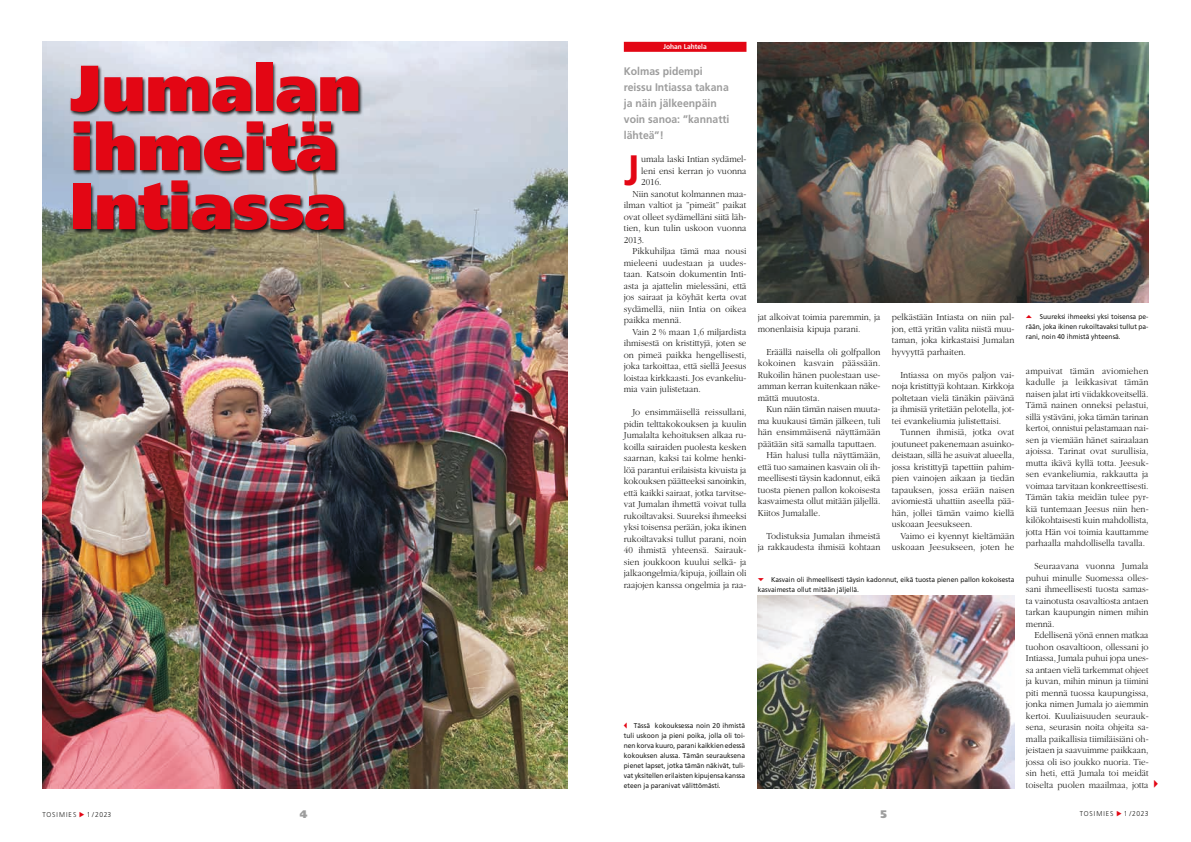
<style>
.page{position:relative;width:1191px;height:842px;background:#fff}
.page>*{position:absolute;margin:0;border:0;box-sizing:border-box;transform-origin:0 0}
.t1{font:900 65px/59px "Frutiger";color:#e30614}
.t2{font:700 42.5px "Frutiger";color:#e30614;scale:.95 1}
.t3{font:700 11px/16px "Frutiger";color:#9d9d9d;scale:.95 1}
.t4{font:900 11px "Frutiger";color:#9d9d9d}
.t5{font:300 9.5px/11.5px "Garamond";color:#1d1d1b;text-align:justify;scale:.95 1}
.t6{font:9px "European Pi Three";color:#e30614;scale:.96 1}
.t7{font:7px/10px "Frutiger";color:#1d1d1b;text-align:justify;scale:.95 1}
.t8{font:300 7px "Frutiger";letter-spacing:.14em;color:#1d1d1b;scale:.96 1}
.t9{font:700 7px "Frutiger";color:#fff;scale:.95 1}
.s1{font-family:"European Pi Three";color:#e30614}
</style>
<div class="page">
<div style="left:624px;top:42px;width:122px;height:10px;background:#e30614"></div>
<img style="left:758px;top:43px;width:390px;height:260px">
<img style="left:43px;top:42px;width:524px;height:746px">
<img style="left:758px;top:596px;width:256px;height:192px">
<svg style="left:70px;top:62px;width:293px;height:173px;background:#767b80"></svg>
<h1 class="t1" style="left:70px;top:59px;width:292px">Jumalan ihmeitä<br>Intiassa</h1>
<p class="t9" style="left:663px;top:43px;width:47px">Johan Lahtela</p>
<p class="t3" style="left:624px;top:64px;width:113px">Kolmas pidempi reissu Intiassa takana ja näin jälkeenpäin voin sanoa: ”kannatti lähteä”!</p>
<h2 class="t2" style="left:624px;top:146px;width:18px">J</h2>
<p class="t5" style="left:641px;top:154px;width:112px">umala laski Intian sydämel-</p>
<p class="t5" style="left:641px;top:165px;width:112px">leni ensi kerran jo vuonna</p>
<p class="t5" style="left:641px;top:177px;width:23px">2016.</p>
<p class="t5" style="left:632px;top:188px;width:122px">Niin sanotut kolmannen maa-</p>
<p class="t5" style="left:624px;top:200px;width:131px">ilman valtiot ja ”pimeät” paikat</p>
<p class="t5" style="left:624px;top:211px;width:131px">ovat olleet sydämelläni siitä läh-</p>
<p class="t5" style="left:624px;top:223px;width:131px">tien, kun tulin uskoon vuonna</p>
<p class="t5" style="left:624px;top:234px;width:23px">2013.</p>
<p class="t5" style="left:632px;top:246px;width:122px">Pikkuhiljaa tämä maa nousi</p>
<p class="t5" style="left:624px;top:257px;width:131px">mieleeni uudestaan ja uudes-</p>
<p class="t5" style="left:624px;top:269px;width:131px">taan. Katsoin dokumentin Inti-</p>
<p class="t5" style="left:624px;top:280px;width:131px">asta ja ajattelin mielessäni, että</p>
<p class="t5" style="left:624px;top:292px;width:131px">jos sairaat ja köyhät kerta ovat</p>
<p class="t5" style="left:624px;top:303px;width:130px">sydämellä, niin Intia on oikea</p>
<p class="t5" style="left:624px;top:315px;width:62px">paikka mennä.</p>
<p class="t5" style="left:632px;top:326px;width:122px">Vain 2 % maan 1,6 miljardista</p>
<p class="t5" style="left:624px;top:338px;width:131px">ihmisestä on kristittyjä, joten se</p>
<p class="t5" style="left:624px;top:349px;width:131px">on pimeä paikka hengellisesti,</p>
<p class="t5" style="left:624px;top:361px;width:131px">joka tarkoittaa, että siellä Jeesus</p>
<p class="t5" style="left:624px;top:372px;width:131px">loistaa kirkkaasti. Jos evankeliu-</p>
<p class="t5" style="left:624px;top:384px;width:83px">mia vain julistetaan.</p>
<p class="t5" style="left:624px;top:407px;width:131px;text-indent:9px">Jo ensimmäisellä reissullani, pidin telttakokouksen ja kuulin Jumalalta kehoituksen alkaa ru&shy;koilla sairaiden puolesta kesken saarnan, kaksi tai kolme henki&shy;löä parantui erilaisista kivuista ja kokouksen päätteeksi sanoinkin, että kaikki sairaat, jotka tarvitse&shy;vat Jumalan ihmettä voivat tulla rukoiltavaksi. Suureksi ihmeeksi yksi toisensa perään, joka ikinen rukoiltavaksi tullut parani, noin 40 ihmistä yhteensä. Sairauk&shy;sien joukkoon kuului selkä- ja jalkaongelmia/kipuja, joillain oli raajojen kanssa ongelmia ja raa-</p>
<p class="t5" style="left:758px;top:312px;width:131px">jat alkoivat toimia paremmin, ja monenlaisia kipuja parani.</p>
<p class="t5" style="left:758px;top:346px;width:131px;text-indent:9px">Eräällä naisella oli golfpallon kokoinen kasvain päässään.<br>Rukoilin hänen puolestaan use&shy;amman kerran kuitenkaan näke&shy;mättä muutosta.</p>
<p class="t5" style="left:766px;top:404px;width:122px">Kun näin tämän naisen muuta-</p>
<p class="t5" style="left:758px;top:415px;width:131px">ma kuukausi tämän jälkeen, tuli</p>
<p class="t5" style="left:758px;top:427px;width:131px">hän ensimmäisenä näyttämään</p>
<p class="t5" style="left:758px;top:438px;width:127px">päätään sitä samalla taputtaen.</p>
<p class="t5" style="left:766px;top:450px;width:122px">Hän halusi tulla näyttämään,</p>
<p class="t5" style="left:758px;top:461px;width:131px">että tuo samainen kasvain oli ih-</p>
<p class="t5" style="left:758px;top:473px;width:130px">meellisesti täysin kadonnut, eikä</p>
<p class="t5" style="left:758px;top:484px;width:131px">tuosta pienen pallon kokoisesta</p>
<p class="t5" style="left:758px;top:496px;width:131px">kasvaimesta ollut mitään jäljellä.</p>
<p class="t5" style="left:758px;top:507px;width:67px">Kiitos Jumalalle.</p>
<p class="t5" style="left:758px;top:530px;width:131px;text-align:right">Todistuksia Jumalan ihmeistä ja rakkaudesta ihmisiä kohtaan</p>
<p class="t5" style="left:891px;top:312px;width:131px">pelkästään Intiasta on niin pal&shy;jon, että yritän valita niistä muu&shy;taman, joka kirkastaisi Jumalan hyvyyttä parhaiten.</p>
<p class="t5" style="left:891px;top:369px;width:131px;text-indent:9px">Intiassa on myös paljon vai&shy;noja kristittyjä kohtaan. Kirkkoja poltetaan vielä tänäkin päivänä ja ihmisiä yritetään pelotella, jot&shy;tei evankeliumia julistettaisi.</p>
<p class="t5" style="left:891px;top:427px;width:131px;text-indent:9px">Tunnen ihmisiä, jotka ovat joutuneet pakenemaan asuinko&shy;deistaan, sillä he asuivat alueella, jossa kristittyjä tapettiin pahim&shy;pien vainojen aikaan ja tiedän tapauksen, jossa erään naisen aviomiestä uhattiin aseella pää&shy;hän, jollei tämän vaimo kiellä uskoaan Jeesukseen.</p>
<p class="t5" style="left:891px;top:530px;width:131px;text-align:right">Vaimo ei kyennyt kieltämään uskoaan Jeesukseen, joten he</p>
<p class="t7" style="left:758px;top:574px;width:272px"><span class="s1">D</span> Kasvain oli ihmeellisesti täysin kadonnut, eikä tuosta pienen pallon kokoisesta kasvaimesta ollut mitään jäljellä.</p>
<p class="t7" style="left:624px;top:720px;width:129px"><span class="s1">B</span> Tässä kokouksessa noin 20 ihmistä tuli uskoon ja pieni poika, jolla oli toi&shy;nen korva kuuro, parani kaikkien edessä kokouksen alussa. Tämän seurauksena pienet lapset, jotka tämän näkivät, tuli&shy;vat yksitellen erilaisten kipujensa kanssa eteen ja paranivat välittömästi.</p>
<p class="t7" style="left:1025px;top:311px;width:131px"><span class="s1">C</span> Suureksi ihmeeksi yksi toisensa pe&shy;rään, joka ikinen rukoiltavaksi tullut pa&shy;rani, noin 40 ihmistä yhteensä.</p>
<p class="t5" style="left:1026px;top:365px;width:131px">ampuivat tämän aviomiehen kadulle ja leikkasivat tämän naisen jalat irti viidakkoveitsellä.<br>Tämä nainen onneksi pelastui, sillä ystäväni, joka tämän tarinan kertoi, onnistui pelastamaan nai&shy;sen ja viemään hänet sairaalaan ajoissa. Tarinat ovat surullisia, mutta ikävä kyllä totta. Jeesuk&shy;sen evankeliumia, rakkautta ja voimaa tarvitaan konkreettisesti.<br>Tämän takia meidän tulee pyr&shy;kiä tuntemaan Jeesus niin hen&shy;kilökohtaisesti kuin mahdollista, jotta Hän voi toimia kauttamme parhaalla mahdollisella tavalla.</p>
<p class="t5" style="left:1026px;top:561px;width:131px;text-indent:9px">Seuraavana vuonna Jumala puhui minulle Suomessa olles&shy;sani ihmeellisesti tuosta samas&shy;ta vainotusta osavaltiosta antaen tarkan kaupungin nimen mihin mennä.</p>
<p class="t5" style="left:1026px;top:630px;width:131px;text-indent:9px">Edellisenä yönä ennen matkaa tuohon osavaltioon, ollessani jo Intiassa, Jumala puhui jopa unes&shy;sa antaen vielä tarkemmat ohjeet ja kuvan, mihin minun ja tiimini piti mennä tuossa kaupungissa, jonka nimen Jumala jo aiemmin kertoi. Kuuliaisuuden seurauk&shy;sena, seurasin noita ohjeita sa&shy;malla paikallisia tiimiläisiäni oh&shy;jeistaen ja saavuimme paikkaan, jossa oli iso joukko nuoria. Tie&shy;sin heti, että Jumala toi meidät toiselta puolen maailmaa, jotta</p>
<p class="t6" style="left:1153px;top:778px;width:6px">A</p>
<p class="t8" style="left:43px;top:811px;width:37px">TOSIMIES</p>
<p class="t8" style="left:87px;top:811px;width:27px">1 /2023</p>
<p class="t4" style="left:300px;top:807px;width:9px">4</p>
<p class="t4" style="left:880px;top:807px;width:8px">5</p>
<p class="t8" style="left:1079px;top:809px;width:37px">TOSIMIES</p>
<p class="t8" style="left:1123px;top:809px;width:27px">1 /2023</p>
</div>
